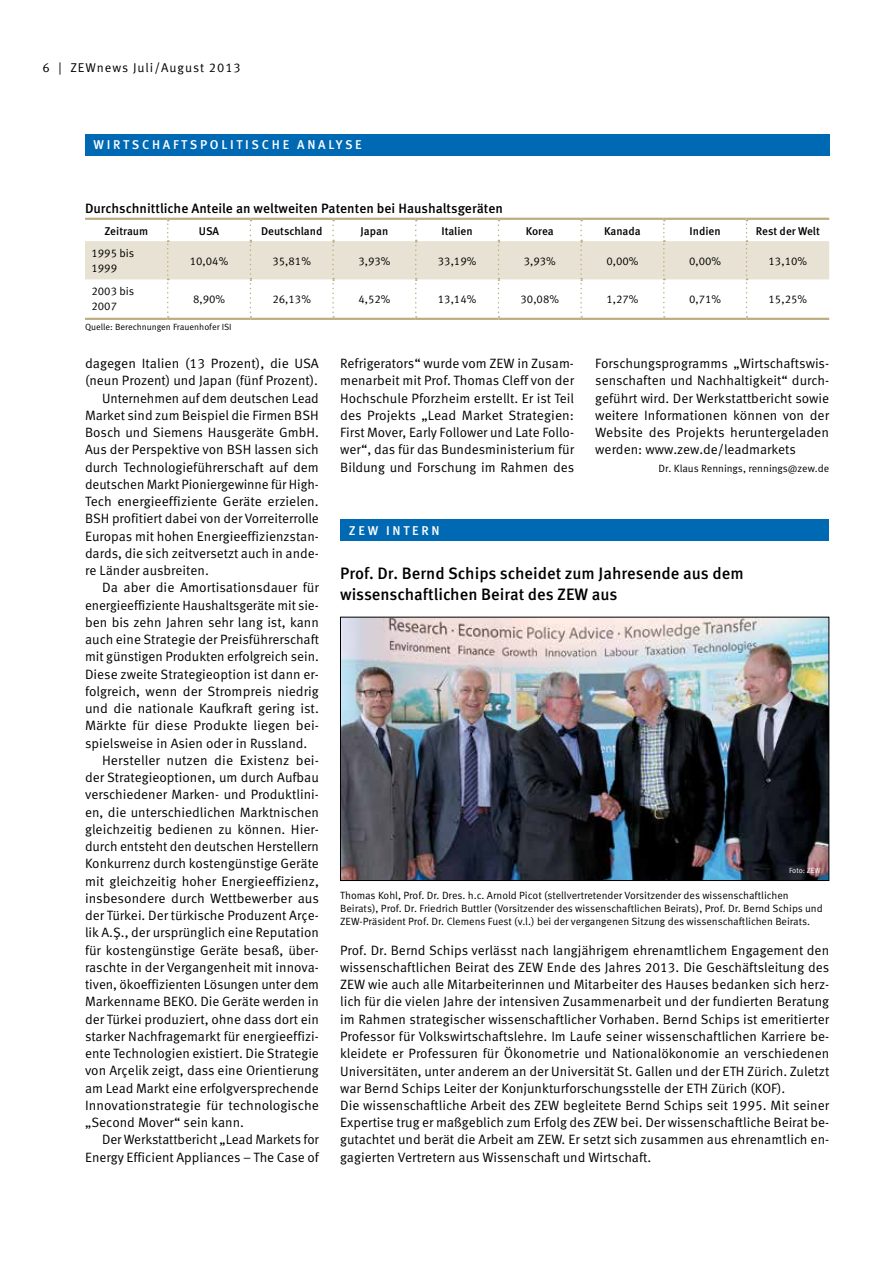
<style>
.page{position:relative;width:893px;height:1263px;background:#fff}
.page>*{position:absolute;margin:0;border:0;box-sizing:border-box;transform-origin:0 0}
.t1{font:500 16.5px/21px "Meta Pro";color:#000}
.t2{font:13.5px/17.2px "Meta Pro";color:#000;text-align:justify}
.t3{font:500 13.5px "Meta Pro";color:#000}
.t4{font:500 12.75px "Meta Pro";letter-spacing:.21em;color:#fff}
.t5{font:12.75px "Meta Pro";letter-spacing:.075em;color:#000}
.t6{font:11.25px/15px "Meta Pro";color:#000}
.t7{font:500 11.25px "Meta Pro";color:#000}
.t8{font:10.5px/12.8px "Meta Pro";color:#000}
.t9{font:9px "Meta Pro";color:#000}
.t10{font:7.5px "Meta Pro";color:#fff}
</style>
<div class="page">
<div style="left:85px;top:134px;width:744px;height:21px;background:#0069b4"></div>
<hr style="left:85px;top:218px;width:83px;height:2px;background:#bcae82">
<hr style="left:168px;top:218px;width:82px;height:2px;background:#bcae82">
<hr style="left:250px;top:218px;width:83px;height:2px;background:#bcae82">
<hr style="left:333px;top:218px;width:83px;height:2px;background:#bcae82">
<hr style="left:416px;top:218px;width:82px;height:2px;background:#bcae82">
<hr style="left:498px;top:218px;width:83px;height:2px;background:#bcae82">
<hr style="left:581px;top:218px;width:83px;height:2px;background:#bcae82">
<hr style="left:664px;top:218px;width:82px;height:2px;background:#bcae82">
<hr style="left:746px;top:218px;width:83px;height:2px;background:#bcae82">
<hr style="left:85px;top:318px;width:83px;height:2px;background:#bcae82">
<hr style="left:168px;top:318px;width:82px;height:2px;background:#bcae82">
<hr style="left:250px;top:318px;width:83px;height:2px;background:#bcae82">
<hr style="left:333px;top:318px;width:83px;height:2px;background:#bcae82">
<hr style="left:416px;top:318px;width:82px;height:2px;background:#bcae82">
<hr style="left:498px;top:318px;width:83px;height:2px;background:#bcae82">
<hr style="left:581px;top:318px;width:83px;height:2px;background:#bcae82">
<hr style="left:664px;top:318px;width:82px;height:2px;background:#bcae82">
<hr style="left:746px;top:318px;width:83px;height:2px;background:#bcae82">
<svg style="left:85px;top:220px;width:744px;height:98px"></svg>
<div style="left:340px;top:519px;width:489px;height:22px;background:#0069b4"></div>
<img style="left:342px;top:619px;width:485px;height:260px">
<div style="left:340px;top:617px;width:489px;height:264px;border:1px solid #000"></div>
<p class="t5" style="left:43px;top:60px;width:200px">6 | ZEWnews Juli/August 2013</p>
<p class="t4" style="left:94px;top:137px;width:22px">Wirts</p>
<p class="t4" style="left:142px;top:137px;width:20px">chafts</p>
<p class="t4" style="left:200px;top:137px;width:38px">politis</p>
<p class="t4" style="left:262px;top:137px;width:19px">che</p>
<p class="t4" style="left:297px;top:137px;width:57px">Ana lyse</p>
<p class="t3" style="left:85px;top:200px;width:419px">Durchschnittliche Anteile an weltweiten Patenten bei Haushaltsgeräten</p>
<p class="t7" style="left:105px;top:224px;width:45px">Zeitraum</p>
<p class="t7" style="left:199px;top:224px;width:22px">USA</p>
<p class="t7" style="left:261px;top:224px;width:63px">Deutschland</p>
<p class="t7" style="left:361px;top:224px;width:29px">Japan</p>
<p class="t7" style="left:441px;top:224px;width:33px">Italien</p>
<p class="t7" style="left:526px;top:224px;width:30px">Korea</p>
<p class="t7" style="left:604px;top:224px;width:38px">Kanada</p>
<p class="t7" style="left:690px;top:224px;width:33px">Indien</p>
<p class="t7" style="left:756px;top:224px;width:66px">Rest der Welt</p>
<p class="t6" style="left:91px;top:246px;width:44px">1995 bis<br>1999</p>
<p class="t6" style="left:190px;top:253px;width:40px">10,04%</p>
<p class="t6" style="left:272px;top:253px;width:40px">35,81%</p>
<p class="t6" style="left:358px;top:253px;width:34px">3,93%</p>
<p class="t6" style="left:438px;top:253px;width:40px">33,19%</p>
<p class="t6" style="left:524px;top:253px;width:34px">3,93%</p>
<p class="t6" style="left:606px;top:253px;width:34px">0,00%</p>
<p class="t6" style="left:689px;top:253px;width:34px">0,00%</p>
<p class="t6" style="left:769px;top:253px;width:40px">13,10%</p>
<p class="t6" style="left:91px;top:284px;width:44px">2003 bis<br>2007</p>
<p class="t6" style="left:193px;top:292px;width:34px">8,90%</p>
<p class="t6" style="left:272px;top:292px;width:40px">26,13%</p>
<p class="t6" style="left:358px;top:292px;width:34px">4,52%</p>
<p class="t6" style="left:438px;top:292px;width:40px">13,14%</p>
<p class="t6" style="left:520px;top:292px;width:40px">30,08%</p>
<p class="t6" style="left:606px;top:292px;width:34px">1,27%</p>
<p class="t6" style="left:689px;top:292px;width:34px">0,71%</p>
<p class="t6" style="left:769px;top:292px;width:40px">15,25%</p>
<p class="t9" style="left:85px;top:321px;width:148px">Quelle: Berechnungen Frauenhofer ISI</p>
<p class="t2" style="left:85px;top:355px;width:235px">dagegen Italien (13 Prozent), die USA</p>
<p class="t2" style="left:85px;top:372px;width:234px">(neun Prozent) und Japan (fünf Prozent).</p>
<p class="t2" style="left:102px;top:390px;width:218px">Unternehmen auf dem deutschen Lead</p>
<p class="t2" style="left:85px;top:407px;width:235px">Market sind zum Beispiel die Firmen BSH</p>
<p class="t2" style="left:85px;top:424px;width:235px">Bosch und Siemens Hausgeräte GmbH.</p>
<p class="t2" style="left:85px;top:441px;width:235px">Aus der Perspektive von BSH lassen sich</p>
<p class="t2" style="left:85px;top:459px;width:235px">durch Technologieführerschaft auf dem</p>
<p class="t2" style="left:85px;top:476px;width:234px">deutschen Markt Pioniergewinne für High-</p>
<p class="t2" style="left:85px;top:493px;width:235px">Tech energieeffiziente Geräte erzielen.</p>
<p class="t2" style="left:85px;top:510px;width:235px">BSH profitiert dabei von der Vorreiterrolle</p>
<p class="t2" style="left:85px;top:528px;width:235px">Europas mit hohen Energieeffizienzstan-</p>
<p class="t2" style="left:85px;top:545px;width:235px">dards, die sich zeitversetzt auch in ande-</p>
<p class="t2" style="left:85px;top:562px;width:125px">re Länder ausbreiten.</p>
<p class="t2" style="left:102px;top:579px;width:218px">Da aber die Amortisationsdauer für</p>
<p class="t2" style="left:85px;top:597px;width:235px">energieeffiziente Haushaltsgeräte mit sie-</p>
<p class="t2" style="left:85px;top:614px;width:235px">ben bis zehn Jahren sehr lang ist, kann</p>
<p class="t2" style="left:85px;top:631px;width:236px">auch eine Strategie der Preisführerschaft</p>
<p class="t2" style="left:85px;top:648px;width:235px">mit günstigen Produkten erfolgreich sein.</p>
<p class="t2" style="left:85px;top:666px;width:235px">Diese zweite Strategieoption ist dann er-</p>
<p class="t2" style="left:85px;top:683px;width:235px">folgreich, wenn der Strompreis niedrig</p>
<p class="t2" style="left:85px;top:700px;width:235px">und die nationale Kaufkraft gering ist.</p>
<p class="t2" style="left:85px;top:717px;width:235px">Märkte für diese Produkte liegen bei-</p>
<p class="t2" style="left:85px;top:735px;width:224px">spielsweise in Asien oder in Russland.</p>
<p class="t2" style="left:102px;top:752px;width:218px">Hersteller nutzen die Existenz bei-</p>
<p class="t2" style="left:85px;top:769px;width:235px">der Strategieoptionen, um durch Aufbau</p>
<p class="t2" style="left:85px;top:786px;width:235px">verschiedener Marken- und Produktlini-</p>
<p class="t2" style="left:85px;top:804px;width:235px">en, die unterschiedlichen Marktnischen</p>
<p class="t2" style="left:85px;top:821px;width:235px">gleichzeitig bedienen zu können. Hier-</p>
<p class="t2" style="left:85px;top:838px;width:235px">durch entsteht den deutschen Herstellern</p>
<p class="t2" style="left:85px;top:855px;width:235px">Konkurrenz durch kostengünstige Geräte</p>
<p class="t2" style="left:85px;top:873px;width:235px">mit gleichzeitig hoher Energieeffizienz,</p>
<p class="t2" style="left:85px;top:890px;width:235px">insbesondere durch Wettbewerber aus</p>
<p class="t2" style="left:85px;top:907px;width:235px">der Türkei. Der türkische Produzent Arçe-</p>
<p class="t2" style="left:85px;top:924px;width:235px">lik A.Ş., der ursprünglich eine Reputation</p>
<p class="t2" style="left:85px;top:942px;width:235px">für kostengünstige Geräte besaß, über-</p>
<p class="t2" style="left:85px;top:959px;width:235px">raschte in der Vergangenheit mit innova-</p>
<p class="t2" style="left:85px;top:976px;width:236px">tiven, ökoeffizienten Lösungen unter dem</p>
<p class="t2" style="left:85px;top:993px;width:235px">Markenname BEKO. Die Geräte werden in</p>
<p class="t2" style="left:85px;top:1011px;width:235px">der Türkei produziert, ohne dass dort ein</p>
<p class="t2" style="left:85px;top:1028px;width:235px">starker Nachfragemarkt für energieeffizi-</p>
<p class="t2" style="left:85px;top:1045px;width:235px">ente Technologien existiert. Die Strategie</p>
<p class="t2" style="left:85px;top:1062px;width:235px">von Arçelik zeigt, dass eine Orientierung</p>
<p class="t2" style="left:85px;top:1080px;width:235px">am Lead Markt eine erfolgversprechende</p>
<p class="t2" style="left:85px;top:1097px;width:235px">Innovationstrategie für technologische</p>
<p class="t2" style="left:85px;top:1114px;width:160px">„Second Mover“ sein kann.</p>
<p class="t2" style="left:102px;top:1131px;width:218px">Der Werkstattbericht „Lead Markets for</p>
<p class="t2" style="left:85px;top:1149px;width:235px">Energy Efficient Appliances – The Case of</p>
<p class="t2" style="left:340px;top:355px;width:236px">Refrigerators“ wurde vom ZEW in Zusam&shy;menarbeit mit Prof. Thomas Cleff von der Hochschule Pforzheim erstellt. Er ist Teil des Projekts „Lead Market Strategien:<br>First Mover, Early Follower und Late Follo&shy;wer“, das für das Bundesministerium für Bildung und Forschung im Rahmen des</p>
<p class="t2" style="left:595px;top:355px;width:235px">Forschungsprogramms „Wirtschaftswis&shy;senschaften und Nachhaltigkeit“ durch&shy;geführt wird. Der Werkstattbericht sowie weitere Informationen können von der Website des Projekts heruntergeladen werden: www.zew.de/leadmarkets</p>
<p class="t8" style="left:659px;top:462px;width:172px">Dr. Klaus Rennings, rennings@zew.de</p>
<p class="t4" style="left:349px;top:522px;width:54px">ZEW Intern</p>
<p class="t1" style="left:340px;top:563px;width:405px">Prof. Dr. Bernd Schips scheidet zum Jahresende aus dem wissenschaftlichen Beirat des ZEW aus</p>
<p class="t10" style="left:789px;top:866px;width:33px">Foto: ZEW</p>
<p class="t8" style="left:340px;top:889px;width:484px">Thomas Kohl, Prof. Dr. Dres. h.c. Arnold Picot (stellvertretender Vorsitzender des wissenschaftlichen<br>Beirats), Prof. Dr. Friedrich Buttler (Vorsitzender des wissenschaftlichen Beirats), Prof. Dr. Bernd Schips und<br>ZEW-Präsident Prof. Dr. Clemens Fuest (v.l.) bei der vergangenen Sitzung des wissenschaftlichen Beirats.</p>
<p class="t2" style="left:340px;top:942px;width:491px;text-align:left">Prof. Dr. Bernd Schips verlässt nach langjährigem ehrenamtlichem Engagement den wissenschaftlichen Beirat des ZEW Ende des Jahres 2013. Die Geschäftsleitung des ZEW wie auch alle Mitarbeiterinnen und Mitarbeiter des Hauses bedanken sich herz&shy;lich für die vielen Jahre der intensiven Zusammenarbeit und der fundierten Beratung im Rahmen strategischer wissenschaftlicher Vorhaben. Bernd Schips ist emeritierter Professor für Volkswirtschaftslehre. Im Laufe seiner wissenschaftlichen Karriere be&shy;kleidete er Professuren für Ökonometrie und Nationalökonomie an verschiedenen Universitäten, unter anderem an der Universität St. Gallen und der ETH Zürich. Zuletzt war Bernd Schips Leiter der Konjunkturforschungsstelle der ETH Zürich (KOF).<br>Die wissenschaftliche Arbeit des ZEW begleitete Bernd Schips seit 1995. Mit seiner Expertise trug er maßgeblich zum Erfolg des ZEW bei. Der wissenschaftliche Beirat be&shy;gutachtet und berät die Arbeit am ZEW. Er setzt sich zusammen aus ehrenamtlich en&shy;gagierten Vertretern aus Wissenschaft und Wirtschaft.</p>
</div>
